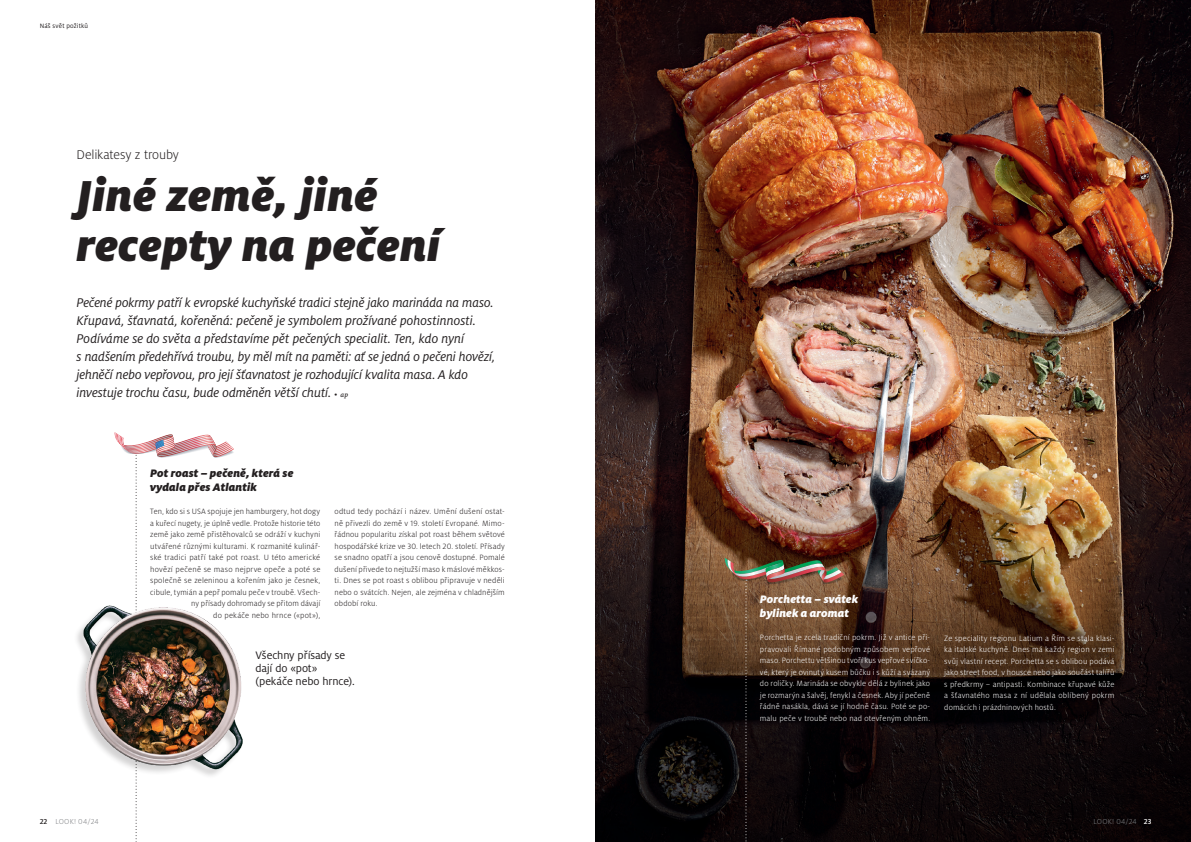
<style>
.page{position:relative;width:1191px;height:842px;background:#fff}
.page>*{position:absolute;margin:0;border:0;box-sizing:border-box;transform-origin:0 0}
.t1{font:italic 900 48px/50px "Milo Pro";letter-spacing:.005em;color:#231f20}
.t2{font:italic 14px/18px "Milo Pro";letter-spacing:-.01em;color:#231f20}
.t3{font:300 14px "Milo Pro";letter-spacing:-.01em;color:#231f20}
.t4{font:12px/13px "Milo Pro";letter-spacing:-.01em;color:#231f20}
.t5{font:italic 900 12px/14px "Milo Pro";letter-spacing:.01em;color:#231f20}
.t6{font:italic 900 12px/14px "Milo Pro";letter-spacing:.01em;color:#fff}
.t7{font:300 8.5px/11.5px "Milo Pro";letter-spacing:.015em;color:#231f20;text-align:right}
.t8{font:300 8.5px/11.5px "Milo Pro";letter-spacing:.015em;color:#fff;text-align:justify}
.t9{font:300 8px "Milo Pro";letter-spacing:.025em;color:#808285}
.t10{font:7px "Milo Pro";letter-spacing:.02em;color:#231f20}
.s1{font-family:"Milo Serif Pro";font-style:normal;font-size:8.5px}
.s2{font-family:"Milo Serif Pro";font-weight:500;font-size:7px}
.s3{font-weight:500;color:#231f20}
.s4{font-weight:500;color:#fff}
</style>
<div class="page">
<img style="left:595px;top:0;width:596px;height:446px">
<img style="left:595px;top:446px;width:596px;height:396px">
<svg style="left:115px;top:432px;width:119px;height:410px"></svg>
<svg style="left:719px;top:537px;width:130px;height:68px;background:#5c2c17"></svg>
<svg style="left:725px;top:558px;width:119px;height:284px;background:#34251c"></svg>
<img style="left:77px;top:593px;width:166px;height:193px">
<p class="t10" style="left:40px;top:22px;width:50px">Náš svět požitků</p>
<h2 class="t3" style="left:77px;top:147px;width:104px">Delikatesy z trouby</h2>
<h1 class="t1" style="left:77px;top:171px;width:365px">Jiné země, jiné recepty na pečení</h1>
<p class="t2" style="left:77px;top:294px;width:420px">Pečené pokrmy patří k evropské kuchyňské tradici stejně jako marináda na maso.<br>Křupavá, šťavnatá, kořeněná: pečeně je symbolem prožívané pohostinnosti.<br>Podíváme se do světa a představíme pět pečených specialit. Ten, kdo nyní<br>s nadšením předehřívá troubu, by měl mít na paměti: ať se jedná o pečeni hovězí, jehněčí nebo vepřovou, pro její šťavnatost je rozhodující kvalita masa. A kdo investuje trochu času, bude odměněn větší chutí. <span class="s1">•</span> <span class="s2">ap</span></p>
<h3 class="t5" style="left:150px;top:466px;width:145px">Pot roast – pečeně, která se vydala přes Atlantik</h3>
<p class="t7" style="left:150px;top:506px;width:172px">Ten, kdo si s USA spojuje jen hamburgery, hot dogy a kuřecí nugety, je úplně vedle. Protože historie této země jako země přistěhovalců se odráží v kuchyni utvářené různými kulturami. K rozmanité kulinář&shy;ské tradici patří také pot roast. U této americké hovězí pečeně se maso nejprve opeče a poté se společně se zeleninou a kořením jako je česnek, cibule, tymián a pepř pomalu peče v troubě. Všech&shy;ny přísady dohromady se přitom dávají<br>do pekáče nebo hrnce («pot»),</p>
<p class="t7" style="left:334px;top:506px;width:172px;text-align:justify">odtud tedy pochází i název. Umění dušení ostat&shy;ně přivezli do země v 19. století Evropané. Mimo&shy;řádnou popularitu získal pot roast během světové hospodářské krize ve 30. letech 20. století. Přísady se snadno opatří a jsou cenově dostupné. Pomalé dušení přivede to nejtužší maso k máslové měkkos&shy;ti. Dnes se pot roast s oblibou připravuje v neděli nebo o svátcích. Nejen, ale zejména v chladnějším období roku.</p>
<h3 class="t4" style="left:255px;top:649px;width:101px">Všechny přísady se dají do «pot» (pekáče nebo hrnce).</h3>
<h3 class="t6" style="left:760px;top:592px;width:100px">Porchetta – svátek bylinek a aromat</h3>
<p class="t8" style="left:760px;top:632px;width:172px">Porchetta je zcela tradiční pokrm. Již v antice při&shy;pravovali Římané podobným způsobem vepřové maso. Porchettu většinou tvoří kus vepřové svíčko&shy;vé, který je ovinutý kusem bůčku i s kůží a svázaný do roličky. Marináda se obvykle dělá z bylinek jako je rozmarýn a šalvěj, fenykl a česnek. Aby jí pečeně řádně nasákla, dává se jí hodně času. Poté se po&shy;malu peče v troubě nebo nad otevřeným ohněm.</p>
<p class="t8" style="left:944px;top:632px;width:172px">Ze speciality regionu Latium a Řím se stala klasi&shy;ka italské kuchyně. Dnes má každý region v zemi svůj vlastní recept. Porchetta se s oblibou podává jako street food, v housce nebo jako součást talířů s předkrmy – antipasti. Kombinace křupavé kůže a šťavnatého masa z ní udělala oblíbený pokrm domácích i prázdninových hostů.</p>
<p class="t9" style="left:40px;top:817px;width:60px"><span class="s3">22</span> LOOK! 04/24</p>
<p class="t9" style="left:1093px;top:817px;width:59px">LOOK! 04/24 <span class="s4">23</span></p>
</div>
